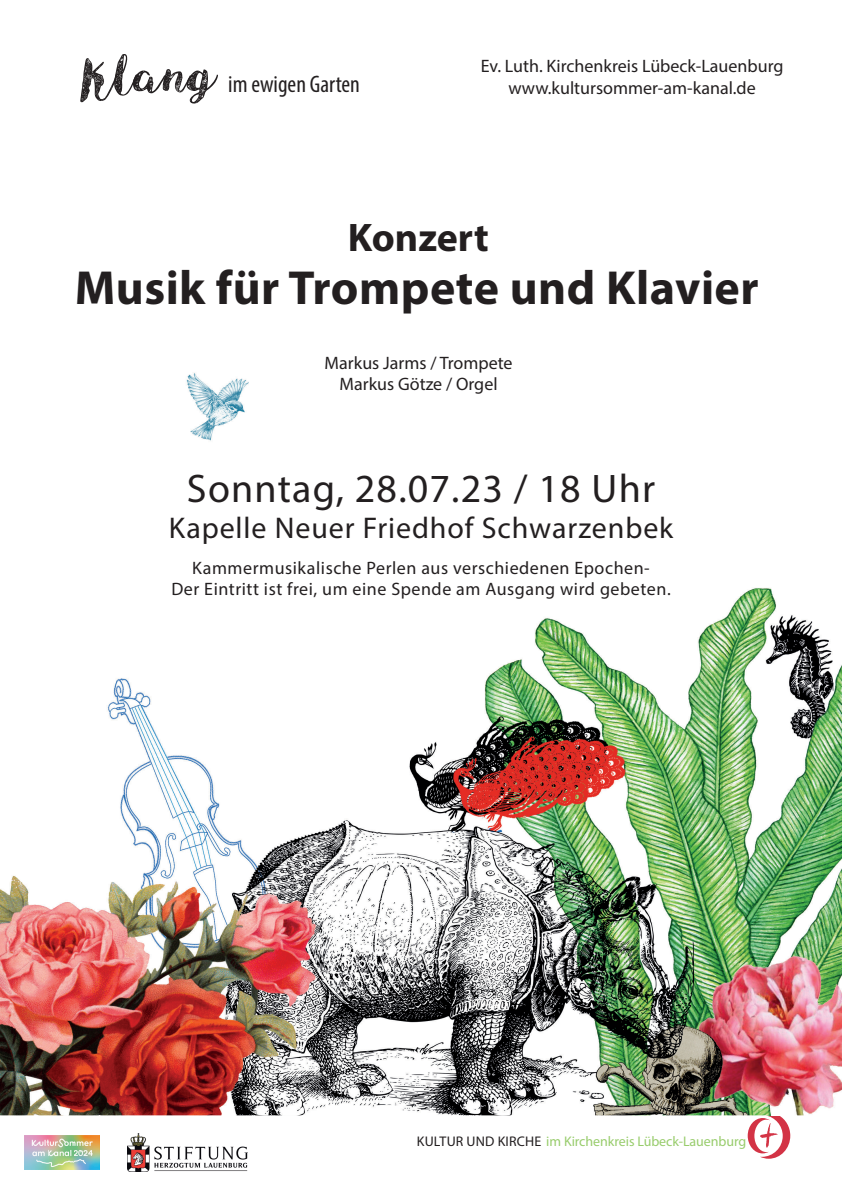
<style>
.page{position:relative;width:842px;height:1191px;background:#fff}
.page>*{position:absolute;margin:0;border:0;box-sizing:border-box;transform-origin:0 0}
.t1{font:700 48px "Myriad Pro";letter-spacing:.01em;color:#231f20}
.t2{font:40px "Myriad Pro";letter-spacing:.03em;color:#231f20}
.t3{font:700 40px "Myriad Pro";color:#231f20}
.t4{font:30px "Myriad Pro";letter-spacing:.03em;color:#231f20}
.t5{font:condensed 24px "Myriad Pro";color:#231f20}
.t6{font:18px/21.6px "Myriad Pro";color:#231f20;text-align:center}
.t7{font:18px/21.6px "Myriad Pro";letter-spacing:.02em;color:#231f20;text-align:center}
.t8{font:14px "Myriad Pro";letter-spacing:-.005em;color:#98cc6c}
.s1{font-family:"Angeline Vintage";font-stretch:normal;font-size:48px}
.s2{color:#231f20}
</style>
<div class="page">
<img style="left:0;top:373px;width:842px;height:742px">
<svg style="left:0;top:1115px;width:804px;height:57px"></svg>
<img style="left:24px;top:1135px;width:75px;height:34px">
<img style="left:128px;top:1133px;width:119px;height:38px">
<h3 class="t5" style="left:79px;top:69px;width:283px"><span class="s1">Klang</span> im ewigen Garten</h3>
<p class="t6" style="left:481px;top:55px;width:304px">Ev. Luth. Kirchenkreis Lübeck-Lauenburg www.kultursommer-am-kanal.de</p>
<h2 class="t3" style="left:348px;top:212px;width:142px">Konzert</h2>
<h1 class="t1" style="left:75px;top:256px;width:685px">Musik für Trompete und Klavier</h1>
<p class="t6" style="left:325px;top:351px;width:189px">Markus Jarms / Trompete<br>Markus Götze / Orgel</p>
<h2 class="t2" style="left:187px;top:463px;width:470px">Sonntag, 28.07.23 / 18 Uhr</h2>
<h3 class="t4" style="left:169px;top:509px;width:506px">Kapelle Neuer Friedhof Schwarzenbek</h3>
<p class="t7" style="left:171px;top:556px;width:501px">Kammermusikalische Perlen aus verschiedenen Epochen-<br>Der Eintritt ist frei, um eine Spende am Ausgang wird gebeten.</p>
<p class="t8" style="left:417px;top:1132px;width:331px"><span class="s2">KULTUR UND KIRCHE</span> im Kirchenkreis Lübeck-Lauenburg</p>
</div>
